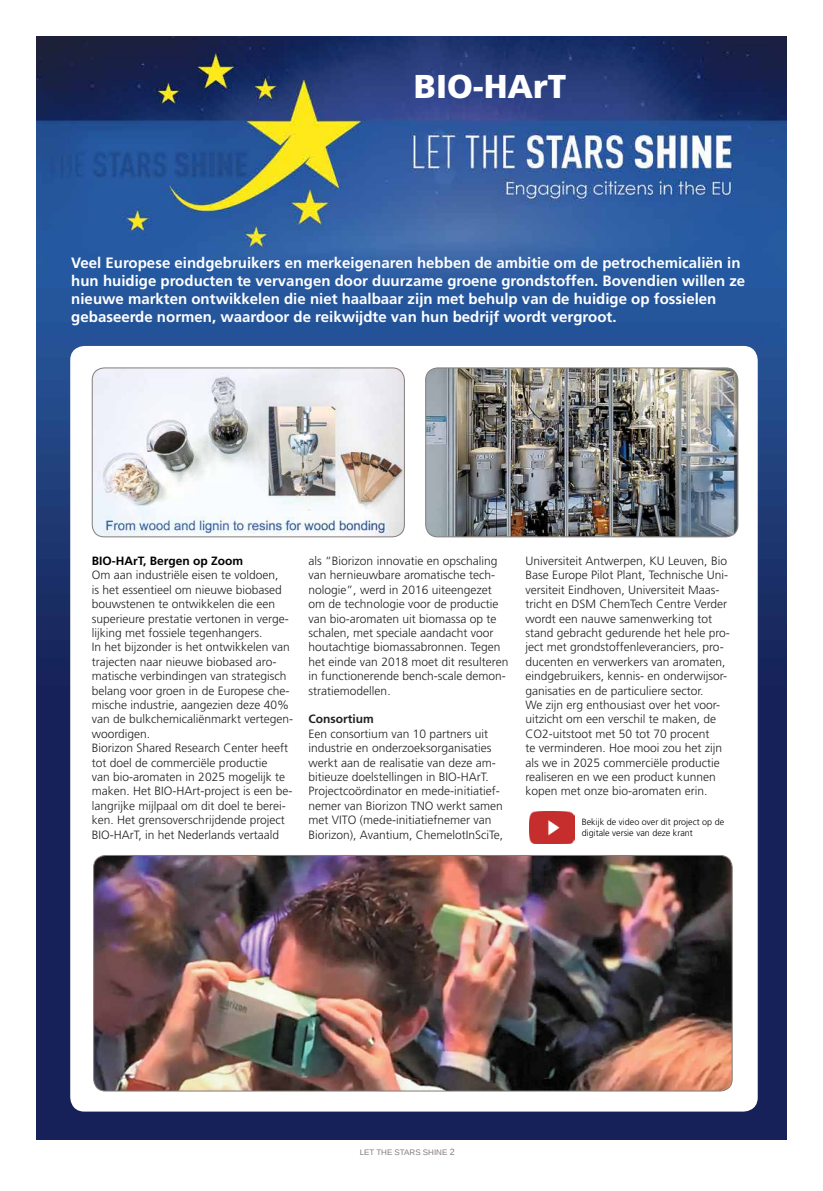
<style>
.page{position:relative;width:823px;height:1191px;background:#fff}
.page>*{position:absolute;margin:0;border:0;box-sizing:border-box;transform-origin:0 0}
.t1{font:900 33px "Frutiger";color:#fff}
.t2{font:700 15px/18px "Frutiger";color:#fff}
.t3{font:300 12px/14.4px "Frutiger";color:#222}
.t4{font:700 12px "Frutiger";color:#000}
.t5{font:700 12px "Frutiger";color:#222}
.t6{font:300 9px/10.8px "Frutiger";color:#000}
.t7{font:8px "Arimo";color:#827d7a}
.s1{font-size:9px}
.s2{font-family:"Arial";font-weight:700;font-size:9px;color:#fff}
</style>
<div class="page">
<img style="left:36px;top:36px;width:750px;height:1104px">
<div style="left:70px;top:346px;width:687px;height:765px;background:#fff;border-radius:14px"></div>
<img style="left:425px;top:369px;width:312px;height:168px">
<div style="left:425px;top:367px;width:313px;height:170px;border:1px solid #827d7a;border-radius:12px"></div>
<img style="left:92px;top:368px;width:312px;height:169px">
<div style="left:92px;top:367px;width:312px;height:170px;border:1px solid #827d7a;border-radius:12px"></div>
<img style="left:94px;top:855px;width:637px;height:236px">
<div style="left:93px;top:855px;width:639px;height:236px;border:1px solid #827d7a;border-radius:12px"></div>
<img style="left:529px;top:811px;width:45px;height:32px">
<h1 class="t1" style="left:414px;top:67px;width:154px">BIO-HArT</h1>
<p class="t2" style="left:71px;top:253px;width:675px">Veel Europese eindgebruikers en merkeigenaren hebben de ambitie om de petrochemicaliën in hun huidige producten te vervangen door duurzame groene grondstoffen. Bovendien willen ze nieuwe markten ontwikkelen die niet haalbaar zijn met behulp van de huidige op fossielen gebaseerde normen, waardoor de reikwijdte van hun bedrijf wordt vergroot.</p>
<p class="t4" style="left:92px;top:554px;width:153px">BIO-HArT, Bergen op Zoom</p>
<p class="t3" style="left:92px;top:568px;width:203px">Om aan industriële eisen te voldoen,<br>is het essentieel om nieuwe biobased bouwstenen te ontwikkelen die een superieure prestatie vertonen in verge&shy;lijking met fossiele tegenhangers.<br>In het bijzonder is het ontwikkelen van trajecten naar nieuwe biobased aro&shy;matische verbindingen van strategisch belang voor groen in de Europese che&shy;mische industrie, aangezien deze 40% van de bulkchemicaliënmarkt vertegen&shy;woordigen.<br>Biorizon Shared Research Center heeft tot doel de commerciële productie<br>van bio-aromaten in 2025 mogelijk te maken. Het BIO-HArt-project is een be&shy;langrijke mijlpaal om dit doel te berei&shy;ken. Het grensoverschrijdende project BIO-HArT, in het Nederlands vertaald</p>
<p class="t3" style="left:308px;top:554px;width:201px">als “Biorizon innovatie en opschaling van hernieuwbare aromatische tech&shy;nologie”, werd in 2016 uiteengezet om de technologie voor de productie van bio-aromaten uit biomassa op te schalen, met speciale aandacht voor houtachtige biomassabronnen. Tegen het einde van 2018 moet dit resulteren in functionerende bench-scale demon&shy;stratiemodellen.</p>
<p class="t5" style="left:308px;top:712px;width:67px">Consortium</p>
<p class="t3" style="left:308px;top:726px;width:196px">Een consortium van 10 partners uit industrie en onderzoeksorganisaties werkt aan de realisatie van deze am&shy;bitieuze doelstellingen in BIO-HArT.<br>Projectcoördinator en mede-initiatief&shy;nemer van Biorizon TNO werkt samen met VITO (mede-initiatiefnemer van Biorizon), Avantium, ChemelotInSciTe,</p>
<p class="t3" style="left:525px;top:554px;width:206px">Universiteit Antwerpen, KU Leuven, Bio Base Europe Pilot Plant, Technische Uni&shy;versiteit Eindhoven, Universiteit Maas&shy;tricht en DSM ChemTech Centre Verder wordt een nauwe samenwerking tot stand gebracht gedurende het hele pro&shy;ject met grondstoffenleveranciers, pro&shy;ducenten en verwerkers van aromaten, eindgebruikers, kennis- en onderwijsor&shy;ganisaties en de particuliere sector.<br>We zijn erg enthousiast over het voor&shy;uitzicht om een verschil te maken, de CO2-uitstoot met 50 tot 70 procent<br>te verminderen. Hoe mooi zou het zijn als we in 2025 commerciële productie realiseren en we een product kunnen kopen met onze bio-aromaten erin.</p>
<p class="t6" style="left:581px;top:816px;width:144px">Bekijk de video over dit project op de digitale versie van deze krant</p>
<p class="t7" style="left:359px;top:1147px;width:104px">LET THE STARS SHINE <span class="s1">2</span> <span class="s2">2</span></p>
</div>
